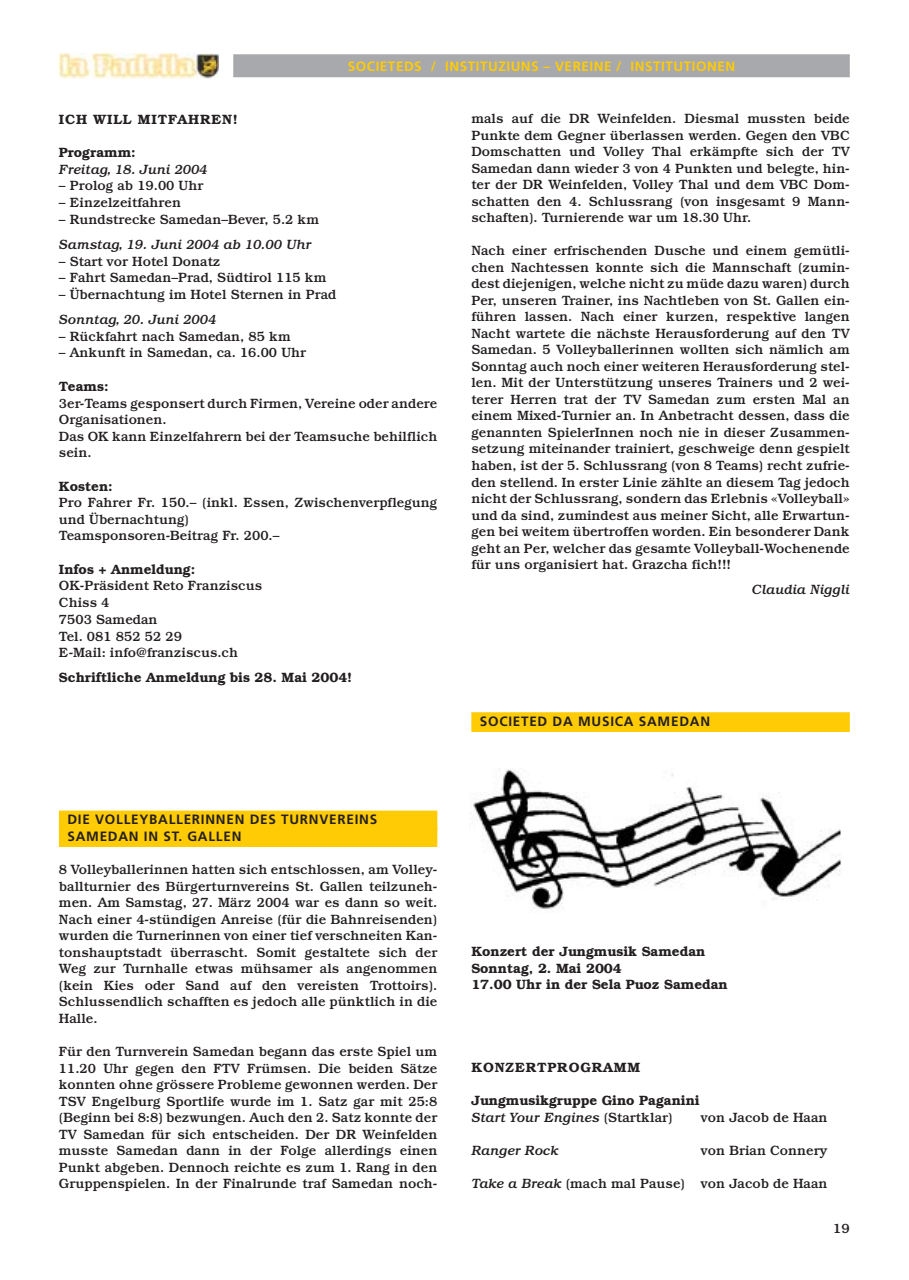
<style>
.page{position:relative;width:909px;height:1280px;background:#fff}
.page>*{position:absolute;margin:0;border:0;box-sizing:border-box;transform-origin:0 0}
.t1{font:500 13.5px/16.5px "Bookman";color:#231f20;text-align:justify}
.t2{font:600 13.5px/16.5px "Bookman";color:#231f20}
.t3{font:italic 500 13.5px "Bookman";color:#231f20}
.t4{font:700 13.5px/16.6px "Frutiger";letter-spacing:.055em;color:#231f20}
.t5{font:700 13.5px "Frutiger";letter-spacing:.04em;color:#ffcb04}
.t6{font:600 13.5px "Bookman";letter-spacing:.065em;color:#231f20}
.s1{font-weight:500;font-style:italic}
.s2{font-weight:500}
.s3{font-style:italic}
</style>
<div class="page">
<img style="left:59px;top:53px;width:159px;height:26px">
<div style="left:233px;top:54px;width:617px;height:17px;background:#a7a9ac"></div>
<div style="left:233px;top:71px;width:617px;height:6px;background:#a7a9ac"></div>
<div style="left:59px;top:810px;width:378px;height:14px;background:#ffcb04"></div>
<div style="left:59px;top:824px;width:378px;height:6px;background:#ffcb04"></div>
<div style="left:59px;top:827px;width:378px;height:14px;background:#ffcb04"></div>
<div style="left:59px;top:840px;width:378px;height:7px;background:#ffcb04"></div>
<div style="left:471px;top:712px;width:379px;height:14px;background:#ffcb04"></div>
<div style="left:471px;top:725px;width:379px;height:7px;background:#ffcb04"></div>
<img style="left:473px;top:768px;width:368px;height:141px">
<p class="t5" style="left:348px;top:61px;width:389px">SOCIETEDS / INSTITUZIUNS – VEREINE / INSTITUTIONEN</p>
<p class="t6" style="left:59px;top:114px;width:180px">ICH WILL MITFAHREN!</p>
<p class="t2" style="left:59px;top:145px;width:78px">Programm:</p>
<p class="t3" style="left:59px;top:164px;width:150px">Freitag, 18. Juni 2004</p>
<p class="t1" style="left:59px;top:179px;width:146px">– Prolog ab 19.00 Uhr</p>
<p class="t1" style="left:59px;top:196px;width:124px">– Einzelzeitfahren</p>
<p class="t1" style="left:59px;top:212px;width:262px">– Rundstrecke Samedan–Bever, 5.2 km</p>
<p class="t3" style="left:59px;top:239px;width:254px">Samstag, 19. Juni 2004 ab 10.00 Uhr</p>
<p class="t1" style="left:59px;top:254px;width:163px">– Start vor Hotel Donatz</p>
<p class="t1" style="left:59px;top:271px;width:269px">– Fahrt Samedan–Prad, Südtirol 115 km</p>
<p class="t1" style="left:59px;top:287px;width:279px">– Übernachtung im Hotel Sternen in Prad</p>
<p class="t3" style="left:59px;top:314px;width:159px">Sonntag, 20. Juni 2004</p>
<p class="t1" style="left:59px;top:329px;width:234px">– Rückfahrt nach Samedan, 85 km</p>
<p class="t1" style="left:59px;top:346px;width:249px">– Ankunft in Samedan, ca. 16.00 Uhr</p>
<p class="t2" style="left:59px;top:379px;width:51px">Teams:</p>
<p class="t1" style="left:59px;top:396px;width:380px;text-align:left">3er-Teams gesponsert durch Firmen, Vereine oder andere Organisationen.<br>Das OK kann Einzelfahrern bei der Teamsuche behilflich sein.</p>
<p class="t2" style="left:59px;top:479px;width:55px">Kosten:</p>
<p class="t1" style="left:59px;top:495px;width:380px;text-align:left">Pro Fahrer Fr. 150.– (inkl. Essen, Zwischenverpflegung und Übernachtung)<br>Teamsponsoren-Beitrag Fr. 200.–</p>
<p class="t2" style="left:59px;top:562px;width:138px">Infos + Anmeldung:</p>
<p class="t1" style="left:59px;top:579px;width:205px;text-align:left">OK-Präsident Reto Franziscus<br>Chiss 4<br>7503 Samedan<br>Tel. 081 852 52 29<br>E-Mail: info@franziscus.ch</p>
<p class="t2" style="left:59px;top:670px;width:295px">Schriftliche Anmeldung bis 28. Mai 2004!</p>
<p class="t1" style="left:471px;top:112px;width:380px">mals auf die DR Weinfelden. Diesmal mussten beide Punkte dem Gegner überlassen werden. Gegen den VBC Domschatten und Volley Thal erkämpfte sich der TV Samedan dann wieder 3 von 4 Punkten und belegte, hin&shy;ter der DR Weinfelden, Volley Thal und dem VBC Dom&shy;schatten den 4. Schlussrang (von insgesamt 9 Mann&shy;schaften). Turnierende war um 18.30 Uhr.</p>
<p class="t1" style="left:471px;top:244px;width:380px">Nach einer erfrischenden Dusche und einem gemütli&shy;chen Nachtessen konnte sich die Mannschaft (zumin&shy;dest diejenigen, welche nicht zu müde dazu waren) durch Per, unseren Trainer, ins Nachtleben von St. Gallen ein&shy;führen lassen. Nach einer kurzen, respektive langen Nacht wartete die nächste Herausforderung auf den TV Samedan. 5 Volleyballerinnen wollten sich nämlich am Sonntag auch noch einer weiteren Herausforderung stel&shy;len. Mit der Unterstützung unseres Trainers und 2 wei&shy;terer Herren trat der TV Samedan zum ersten Mal an einem Mixed-Turnier an. In Anbetracht dessen, dass die genannten SpielerInnen noch nie in dieser Zusammen&shy;setzung miteinander trainiert, geschweige denn gespielt haben, ist der 5. Schlussrang (von 8 Teams) recht zufrie&shy;den stellend. In erster Linie zählte an diesem Tag jedoch nicht der Schlussrang, sondern das Erlebnis «Volleyball» und da sind, zumindest aus meiner Sicht, alle Erwartun&shy;gen bei weitem übertroffen worden. Ein besonderer Dank geht an Per, welcher das gesamte Volleyball-Wochenende für uns organisiert hat. Grazcha fich!!!</p>
<p class="t3" style="left:752px;top:584px;width:99px">Claudia Niggli</p>
<p class="t4" style="left:480px;top:714px;width:232px">SOCIETED DA MUSICA SAMEDAN</p>
<p class="t4" style="left:67px;top:812px;width:311px">DIE VOLLEYBALLERINNEN DES TURNVEREINS<br>SAMEDAN IN ST. GALLEN</p>
<p class="t1" style="left:59px;top:862px;width:380px">8 Volleyballerinnen hatten sich entschlossen, am Volley&shy;ballturnier des Bürgerturnvereins St. Gallen teilzuneh&shy;men. Am Samstag, 27. März 2004 war es dann so weit.<br>Nach einer 4-stündigen Anreise (für die Bahnreisenden) wurden die Turnerinnen von einer tief verschneiten Kan&shy;tonshauptstadt überrascht. Somit gestaltete sich der Weg zur Turnhalle etwas mühsamer als angenommen (kein Kies oder Sand auf den vereisten Trottoirs).<br>Schlussendlich schafften es jedoch alle pünktlich in die Halle.</p>
<p class="t1" style="left:59px;top:1044px;width:380px">Für den Turnverein Samedan begann das erste Spiel um 11.20 Uhr gegen den FTV Frümsen. Die beiden Sätze konnten ohne grössere Probleme gewonnen werden. Der TSV Engelburg Sportlife wurde im 1. Satz gar mit 25:8 (Beginn bei 8:8) bezwungen. Auch den 2. Satz konnte der TV Samedan für sich entscheiden. Der DR Weinfelden musste Samedan dann in der Folge allerdings einen Punkt abgeben. Dennoch reichte es zum 1. Rang in den Gruppenspielen. In der Finalrunde traf Samedan noch-</p>
<p class="t2" style="left:471px;top:944px;width:258px">Konzert der Jungmusik Samedan<br>Sonntag, 2. Mai 2004<br>17.00 Uhr in der Sela Puoz Samedan</p>
<p class="t6" style="left:471px;top:1062px;width:170px">KONZERTPROGRAMM</p>
<p class="t2" style="left:471px;top:1093px;width:230px">Jungmusikgruppe Gino Paganini<br><span class="s1">Start Your Engines</span> <span class="s2">(Startklar)</span></p>
<p class="t1" style="left:701px;top:1110px;width:128px">von Jacob de Haan</p>
<p class="t3" style="left:471px;top:1145px;width:89px">Ranger Rock</p>
<p class="t1" style="left:701px;top:1143px;width:128px">von Brian Connery</p>
<p class="t1" style="left:471px;top:1176px;width:358px"><span class="s3">Take a Break</span> (mach mal Pause) von Jacob de Haan</p>
<p class="t1" style="left:833px;top:1221px;width:18px">19</p>
</div>
